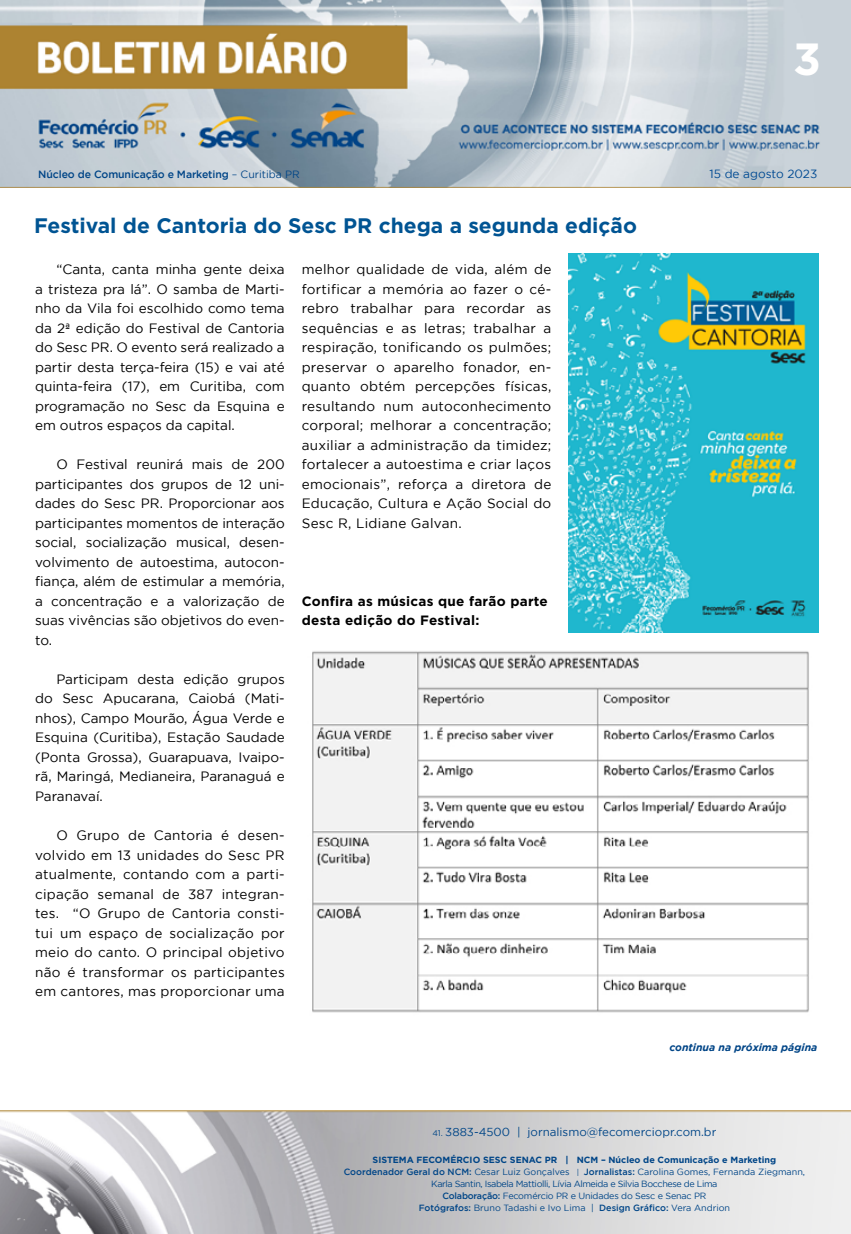
<style>
.page{position:relative;width:851px;height:1234px;background:#fff}
.page>*{position:absolute;margin:0;border:0;box-sizing:border-box;transform-origin:0 0}
.t1{font:700 45px "Gotham";color:#fff}
.t2{font:700 21px "Gotham";color:#005493}
.t3{font:13.5px/19.5px "Gotham";color:#000;text-align:justify}
.t4{font:700 13.5px/19.5px "Gotham";letter-spacing:.02em;color:#000}
.t5{font:11.85px "Gotham";color:#004a93}
.t6{font:11.55px "Gotham";color:#004587}
.t7{font:500 10.5px "Gotham";letter-spacing:-.01em;color:#004587}
.t8{font:italic 700 10.5px "Gotham";color:#004587}
.t9{font:9px/12px "Gotham";letter-spacing:-.02em;color:#004587;text-align:center}
.s1{font-weight:400}
.s2{font-size:8.25px}
.s3{font-weight:700}
.s4{font-weight:500}
.s5{font-size:7.65px}
</style>
<div class="page">
<img style="left:0;top:0;width:850px;height:188px">
<img style="left:0;top:1110px;width:850px;height:123px">
<img style="left:568px;top:254px;width:250px;height:378px">
<img style="left:312px;top:651px;width:497px;height:362px">
<h1 class="t1" style="left:793px;top:33px;width:29px">3</h1>
<p class="t7" style="left:38px;top:168px;width:263px">Núcleo de Comunicação e Marketing <span class="s1">– Curitiba PR</span></p>
<p class="t5" style="left:709px;top:168px;width:109px">15 de agosto 2023</p>
<h2 class="t2" style="left:34px;top:214px;width:604px">Festival de Cantoria do Sesc PR chega a segunda edição</h2>
<p class="t3" style="left:35px;top:259px;width:251px;text-indent:21px">“Canta, canta minha gente deixa a tristeza pra lá”. O samba de Marti&shy;nho da Vila foi escolhido como tema da 2ª edição do Festival de Cantoria do Sesc PR. O evento será realizado a partir desta terça-feira (15) e vai até quinta-feira (17), em Curitiba, com programação no Sesc da Esquina e em outros espaços da capital.</p>
<p class="t3" style="left:35px;top:454px;width:251px;text-indent:21px">O Festival reunirá mais de 200 participantes dos grupos de 12 uni&shy;dades do Sesc PR. Proporcionar aos participantes momentos de interação social, socialização musical, desen&shy;volvimento de autoestima, autocon&shy;fiança, além de estimular a memória, a concentração e a valorização de suas vivências são objetivos do even&shy;to.</p>
<p class="t3" style="left:35px;top:669px;width:251px;text-indent:21px">Participam desta edição grupos do Sesc Apucarana, Caiobá (Mati&shy;nhos), Campo Mourão, Água Verde e Esquina (Curitiba), Estação Saudade (Ponta Grossa), Guarapuava, Ivaipo&shy;rã, Maringá, Medianeira, Paranaguá e Paranavaí.</p>
<p class="t3" style="left:35px;top:825px;width:251px;text-indent:21px">O Grupo de Cantoria é desen&shy;volvido em 13 unidades do Sesc PR atualmente, contando com a parti&shy;cipação semanal de 387 integran&shy;tes. “O Grupo de Cantoria consti&shy;tui um espaço de socialização por meio do canto. O principal objetivo não é transformar os participantes em cantores, mas proporcionar uma</p>
<p class="t3" style="left:302px;top:259px;width:251px">melhor qualidade de vida, além de fortificar a memória ao fazer o cé&shy;rebro trabalhar para recordar as sequências e as letras; trabalhar a respiração, tonificando os pulmões; preservar o aparelho fonador, en&shy;quanto obtém percepções físicas, resultando num autoconhecimento corporal; melhorar a concentração; auxiliar a administração da timidez; fortalecer a autoestima e criar laços emocionais”, reforça a diretora de Educação, Cultura e Ação Social do Sesc R, Lidiane Galvan.</p>
<p class="t4" style="left:302px;top:590px;width:247px">Confira as músicas que farão parte desta edição do Festival:</p>
<p class="t8" style="left:669px;top:1040px;width:149px">continua na próxima página</p>
<p class="t6" style="left:432px;top:1125px;width:285px"><span class="s2">41.</span> 3883-4500 | jornalismo@fecomerciopr.com.br</p>
<p class="t9" style="left:343px;top:1153px;width:463px"><span class="s3">SISTEMA FECOMÉRCIO SESC SENAC PR | NCM – Núcleo de Comunicação e Marketing </span><span class="s4">Coordenador Geral do NCM:</span> Cesar Luiz Gonçalves <span class="s5">|</span> <span class="s4">Jornalistas:</span> Carolina Gomes, Fernanda Ziegmann, Karla Santin, Isabela Mattiolli, Lívia Almeida e Silvia Bocchese de Lima<br><span class="s4">Colaboração:</span> Fecomércio PR e Unidades do Sesc e Senac PR<br><span class="s4">Fotógrafos:</span> Bruno Tadashi e Ivo Lima | <span class="s4">Design Gráfico:</span> Vera Andrion</p>
</div>
